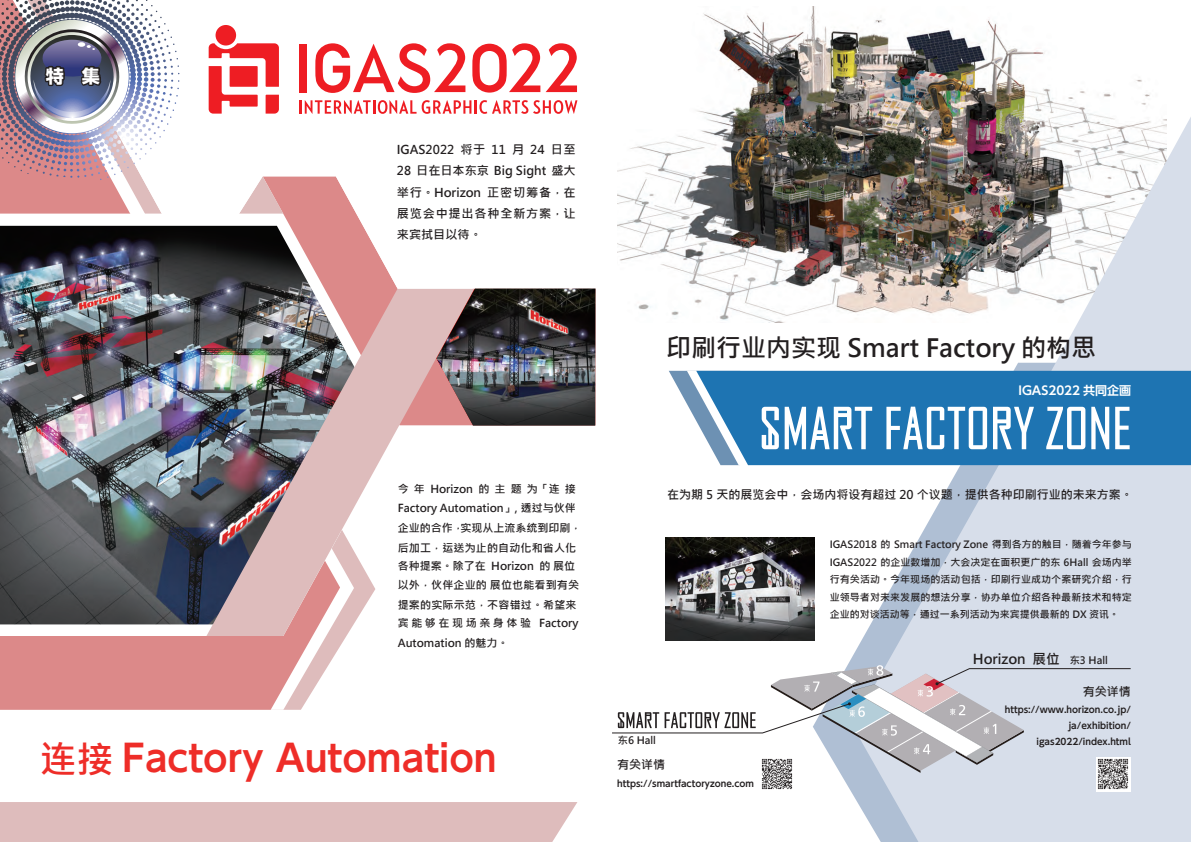
<style>
.page{position:relative;width:1191px;height:842px;background:#fff}
.page>*{position:absolute;margin:0;border:0;box-sizing:border-box;transform-origin:0 0}
.t1{font:700 36.8px "UD Shin Go Pro De";color:#ee2d28}
.t2{font:700 25px "Microsoft Jheng Hei";color:#231f20}
.t3{font:700 18.1px "UD Shin Go Pro";color:#fff}
.t4{font:700 13.6px "Microsoft Jheng Hei";color:#231f20}
.t5{font:700 12.1px/21.2px "Microsoft Jheng Hei";color:#231f20;text-align:justify}
.t6{font:700 12px "Microsoft Jheng Hei";color:#231f20}
.t7{font:700 12px "UD Shin Go Pro De";color:#fff}
.t8{font:700 11px/19.2px "Microsoft Jheng Hei";color:#231f20}
.t9{font:700 10.2px "Microsoft Jheng Hei";color:#231f20}
.t10{font:700 10px/17.5px "Microsoft Jheng Hei";color:#231f20;text-align:justify}
.t11{font:700 9px/16px "UD Shin Go Pro De";color:#231f20;text-align:right}
.s1{font-family:"Microsoft Jheng Hei"}
</style>
<div class="page">
<img style="left:617px;top:7px;width:533px;height:316px">
<div style="left:0;top:802px;width:577px;height:40px;background:#debcbc"></div>
<svg style="left:852px;top:116px;width:339px;height:726px;fill:#d7deea"></svg>
<svg style="left:0;top:636px;width:340px;height:74px;background:#df9696"></svg>
<img style="left:0;top:236px;width:206px;height:388px">
<img style="left:206px;top:289px;width:230px;height:347px">
<svg style="left:44px;top:11px;width:551px;height:278px"></svg>
<img style="left:436px;top:289px;width:159px;height:137px">
<svg style="left:669px;top:371px;width:82px;height:95px"></svg>
<svg style="left:696px;top:371px;width:495px;height:94px;background:#2b7bb5"></svg>
<svg style="left:472px;top:43px;width:105px;height:50px"></svg>
<div style="left:299px;top:44px;width:8px;height:48px;background:#ee1d23"></div>
<svg style="left:315px;top:43px;width:150px;height:50px"></svg>
<svg style="left:299px;top:100px;width:117px;height:14px"></svg>
<svg style="left:422px;top:100px;width:155px;height:14px"></svg>
<div style="left:215px;top:25px;width:21px;height:21px;background:#ee1d23;border-radius:50%"></div>
<svg style="left:209px;top:43px;width:70px;height:71px"></svg>
<svg style="left:761px;top:407px;width:111px;height:42px"></svg>
<svg style="left:886px;top:407px;width:101px;height:42px"></svg>
<svg style="left:993px;top:407px;width:40px;height:42px"></svg>
<svg style="left:1046px;top:407px;width:39px;height:42px"></svg>
<svg style="left:1091px;top:407px;width:18px;height:42px"></svg>
<svg style="left:1115px;top:407px;width:14px;height:42px"></svg>
<img style="left:665px;top:538px;width:150px;height:102px">
<svg style="left:612px;top:665px;width:519px;height:108px"></svg>
<img style="left:759px;top:756px;width:35px;height:34px">
<img style="left:1095px;top:756px;width:36px;height:36px">
<img style="left:0;top:0;width:157px;height:236px">
<h3 class="t3" style="left:46px;top:61px;width:56px">特　集</h3>
<p class="t5" style="left:397px;top:139px;width:180px">IGAS2022 将于 11 月 24 日至28 日在日本东京 Big Sight 盛大举行。Horizon 正密切筹备，在展览会中提出各种全新方案，让来宾拭目以待。</p>
<p class="t8" style="left:398px;top:479px;width:180px">今年 Horizon 的主题为「连接<br>Factory Automation」, 透过与伙伴</p>
<p class="t8" style="left:398px;top:519px;width:185px">企业的合作，实现从上流系统到印刷，后加工，运送为止的自动化和省人化</p>
<p class="t8" style="left:398px;top:556px;width:183px">各种提案。除了在 Horizon 的 展位以外，伙伴企业的 展位也能看到有关</p>
<p class="t8" style="left:398px;top:596px;width:182px;line-height:18px">提案的实际示范，不容错过。希望来宾能够在现场亲身体验 Factory</p>
<p class="t8" style="left:398px;top:633px;width:112px">Automation 的魅力。</p>
<h1 class="t1" style="left:40px;top:728px;width:458px"><span class="s1">连接</span> Factory Automation</h1>
<h2 class="t2" style="left:666px;top:332px;width:431px">印刷行业内实现 Smart Factory 的构思</h2>
<p class="t7" style="left:1018px;top:381px;width:114px">IGAS2022 共同企画</p>
<p class="t6" style="left:667px;top:487px;width:467px">在为期 5 天的展览会中，会场内将设有超过 20 个议题，提供各种印刷行业的未来方案。</p>
<p class="t10" style="left:829px;top:536px;width:303px">IGAS2018 的 Smart Factory Zone 得到各方的触目，随着今年参与IGAS2022 的企业数增加，大会决定在面积更广的东 6Hall 会场内举行有关活动。今年现场的活动包括，印刷行业成功个案研究介绍，行业领导者对未来发展的想法分享，协办单位介绍各种最新技术和特定企业的对谈活动等，通过一系列活动为来宾提供最新的 DX 资讯。</p>
<p class="t9" style="left:618px;top:734px;width:40px">东6 Hall</p>
<h3 class="t4" style="left:973px;top:650px;width:88px">Horizon 展位</h3>
<p class="t9" style="left:1069px;top:653px;width:40px">东3 Hall</p>
<p class="t6" style="left:1083px;top:684px;width:49px">有关详情</p>
<p class="t11" style="left:1004px;top:702px;width:128px">https://www.horizon.co.jp/ ja/exhibition/ igas2022/index.html</p>
<p class="t6" style="left:617px;top:757px;width:49px">有关详情</p>
<p class="t11" style="left:617px;top:775px;width:138px">https://smartfactoryzone.com</p>
</div>
